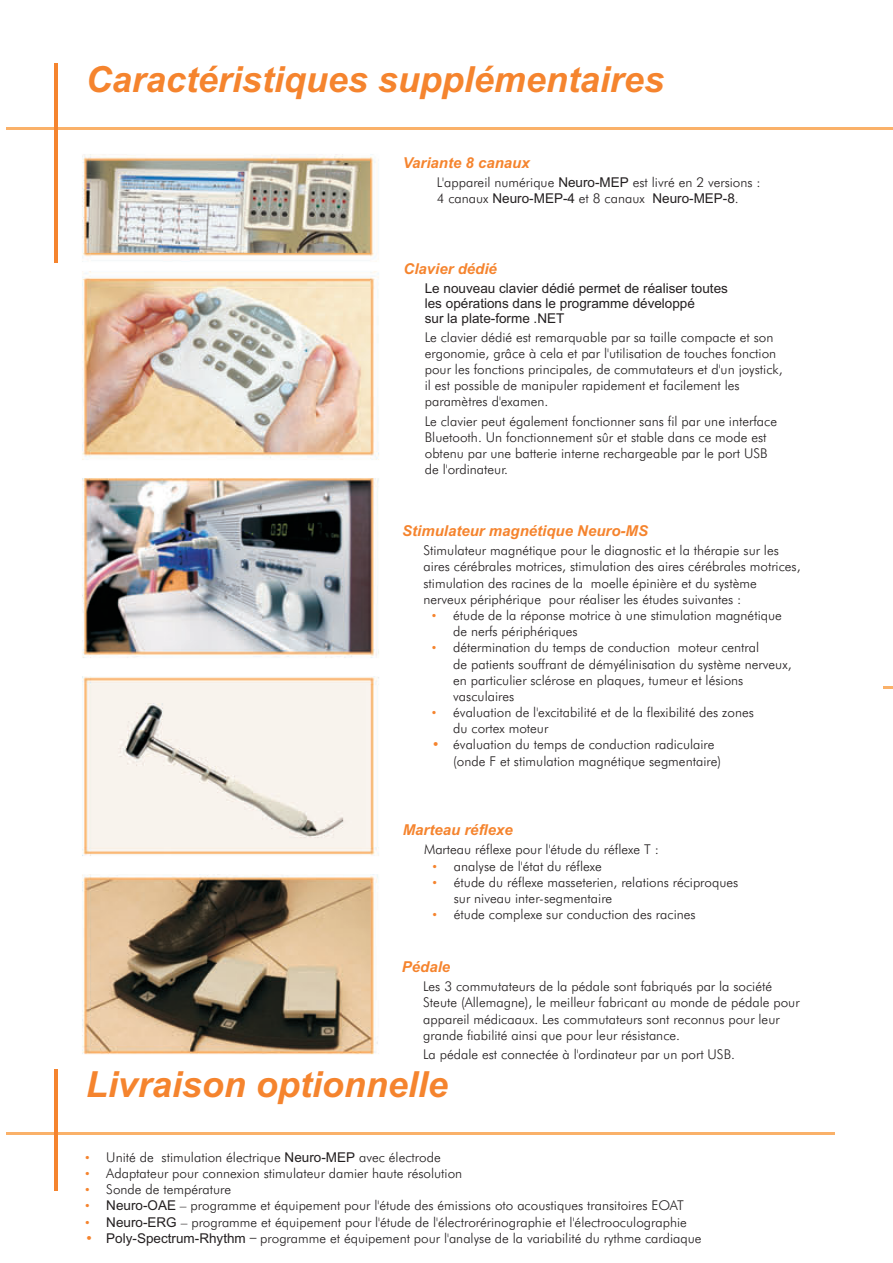
<style>
.page{position:relative;width:893px;height:1263px;background:#fff}
.page>*{position:absolute;margin:0;border:0;box-sizing:border-box;transform-origin:0 0}
.t1{font:italic 700 36px "Arial";color:#f5842e}
.t2{font:italic 700 15px "Arial";color:#f5842e}
.t3{font:300 13.5px/16.2px "Futura BT";color:#231f20}
.t4{font:13.5px/15.1px "Arial";color:#231f20}
.t5{font:13.5px/16.2px "Futuris C";color:#f5842e;text-align:justify}
.t6{font:13.5px "A Avante Bs";color:#f5842e}
.t7{font:300 13.5px "Futura BT";color:#f5842e}
.s1{font-family:"Arial";font-weight:400}
.s2{font-family:"Futura BT";font-weight:300}
.s3{font-family:"Futuris C";font-weight:400}
</style>
<div class="page">
<img style="left:6px;top:63px;width:887px;height:1128px">
<hr style="left:6px;top:127px;width:887px;height:2px;background:#fab169">
<hr style="left:54px;top:64px;width:3px;height:199px;background:#f5842e">
<svg style="left:883px;top:686px;width:10px;height:2px"></svg>
<hr style="left:6px;top:1132px;width:829px;height:3px;background:#fab169">
<hr style="left:54px;top:1069px;width:3px;height:122px;background:#f5842e">
<h1 class="t1" style="left:86px;top:56px;width:580px">Caractéristiques supplémentaires</h1>
<p class="t2" style="left:403px;top:153px;width:129px">Variante 8 canaux</p>
<p class="t3" style="left:437px;top:174px;width:326px">L'appareil numérique <span class="s1">Neuro-MEP</span> est livré en 2 versions :</p>
<p class="t4" style="left:437px;top:191px;width:304px"><span class="s2">4 canaux</span> Neuro-MEP-4 <span class="s2">et 8 canaux</span> Neuro-MEP-8<span class="s2">.</span></p>
<p class="t2" style="left:404px;top:259px;width:95px">Clavier dédié</p>
<p class="t4" style="left:425px;top:280px;width:305px">Le nouveau clavier dédié permet de réaliser toutes les opérations dans le programme développé<br>sur la plate-forme .NET</p>
<p class="t3" style="left:425px;top:329px;width:359px">Le clavier dédié est remarquable par sa taille compacte et son ergonomie, grâce à cela et par l'utilisation de touches fonction pour les fonctions principales, de commutateurs et d'un joystick, il est possible de manipuler rapidement et facilement les paramètres d'examen.</p>
<p class="t3" style="left:425px;top:413px;width:354px">Le clavier peut également fonctionner sans fil par une interface Bluetooth. Un fonctionnement sûr et stable dans ce mode est obtenu par une batterie interne rechargeable par le port USB de l'ordinateur.</p>
<p class="t2" style="left:402px;top:521px;width:247px">Stimulateur magnétique Neuro-MS</p>
<p class="t3" style="left:423px;top:542px;width:379px">Stimulateur magnétique pour le diagnostic et la thérapie sur les aires cérébrales motrices, stimulation des aires cérébrales motrices, stimulation des racines de la moelle épinière et du système nerveux périphérique pour réaliser les études suivantes :</p>
<p class="t3" style="left:453px;top:607px;width:340px">étude de la réponse motrice à une stimulation magnétique de nerfs périphériques<br>détermination du temps de conduction moteur central<br>de patients souffrant de démyélinisation du système nerveux, en particulier sclérose en plaques, tumeur et lésions vasculaires<br>évaluation de l'excitabilité et de la flexibilité des zones<br>du cortex moteur<br>évaluation du temps de conduction radiculaire<br>(onde F et stimulation magnétique segmentaire)</p>
<p class="t5" style="left:432px;top:608px;width:9px">•</p>
<p class="t5" style="left:432px;top:640px;width:9px">•</p>
<p class="t5" style="left:432px;top:705px;width:9px">•</p>
<p class="t7" style="left:432px;top:736px;width:9px">•</p>
<p class="t2" style="left:403px;top:820px;width:112px">Marteau réflexe</p>
<p class="t5" style="left:433px;top:858px;width:9px">• •</p>
<p class="t5" style="left:433px;top:907px;width:9px">•</p>
<p class="t3" style="left:454px;top:841px;width:286px;text-indent:-30px">Marteau réflexe pour l'étude du réflexe T :<br>analyse de l'état du réflexe<br>étude du réflexe masseterien, relations réciproques sur niveau inter-segmentaire<br>étude complexe sur conduction des racines</p>
<p class="t2" style="left:402px;top:957px;width:50px">Pédale</p>
<p class="t3" style="left:423px;top:978px;width:378px">Les 3 commutateurs de la pédale sont fabriqués par la société Steute (Allemagne), le meilleur fabricant au monde de pédale pour appareil médicaaux. Les commutateurs sont reconnus pour leur grande fiabilité ainsi que pour leur résistance.</p>
<p class="t3" style="left:423px;top:1046px;width:313px">La pédale est connectée à l'ordinateur par un port USB.</p>
<h1 class="t1" style="left:86px;top:1061px;width:364px">Livraison optionnelle</h1>
<p class="t5" style="left:85px;top:1149px;width:9px">• • • • •</p>
<p class="t6" style="left:85px;top:1230px;width:10px">•</p>
<p class="t3" style="left:106px;top:1149px;width:597px">Unité de stimulation électrique <span class="s1">Neuro-MEP</span> avec électrode<br>Adaptateur pour connexion stimulateur damier haute résolution<br>Sonde de température<br><span class="s1">Neuro-OAE</span> – programme et équipement pour l'étude des émissions oto acoustiques transitoires EOAT <span class="s1">Neuro-ERG</span> – programme et équipement pour l'étude de l'électrorérinographie et l'électrooculographie <span class="s1">Poly-Spectrum-Rhythm</span> <span class="s3">–</span> programme et équipement pour l'analyse de la variabilité du rythme cardiaque</p>
</div>
